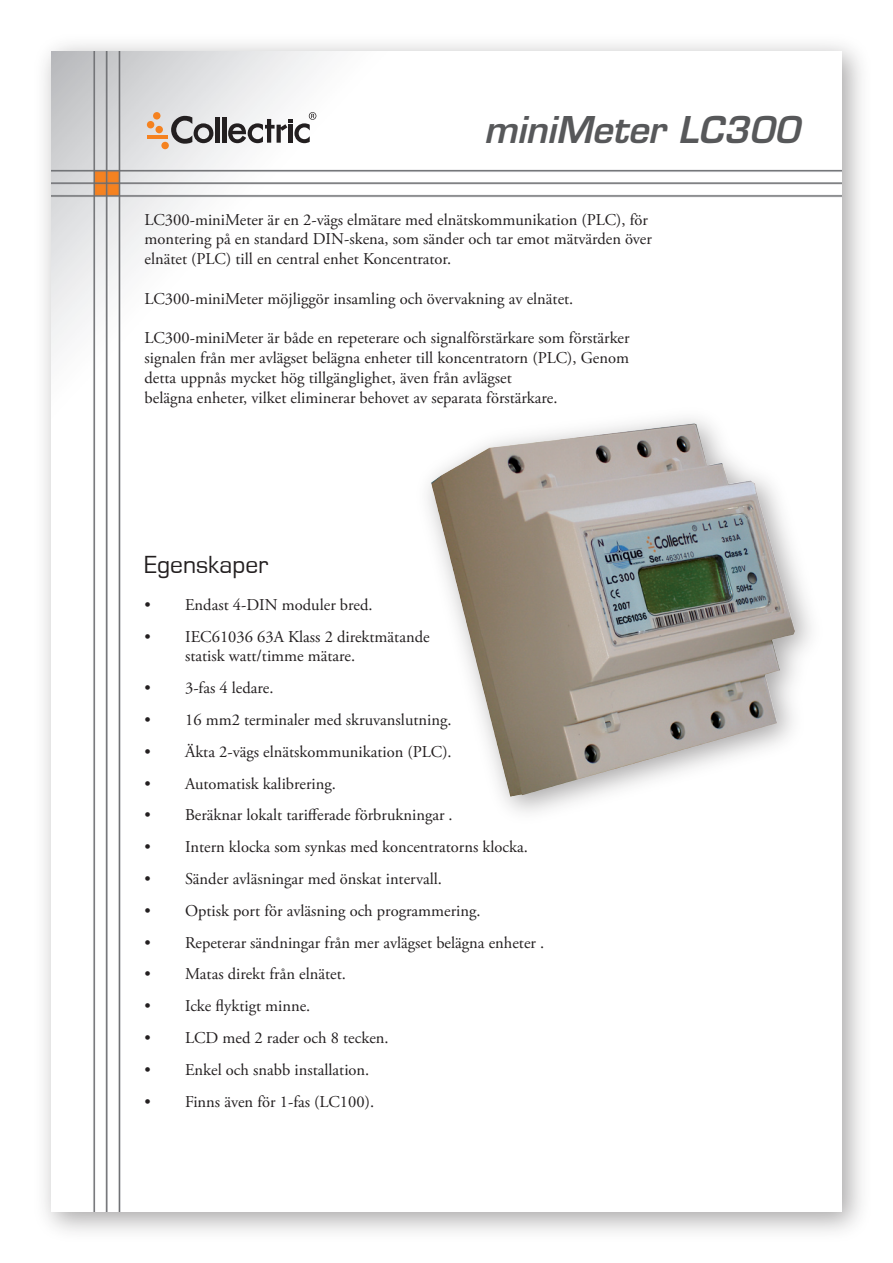
<style>
.page{position:relative;width:893px;height:1263px;background:#fff}
.page>*{position:absolute;margin:0;border:0;box-sizing:border-box;transform-origin:0 0}
.t1{font:italic 600 36px "Eurostile";color:#57585a}
.t2{font:25.5px "Eurostile T";color:#231f20}
.t3{font:16.5px/19.8px "Adobe Garamond Pro";color:#231f20}
</style>
<div class="page">
<div style="left:35px;top:35px;width:836px;height:1207px;background:#231f20;opacity:.4"></div>
<img style="left:51px;top:51px;width:791px;height:1161px">
<svg style="left:171px;top:116px;width:42px;height:28px"></svg>
<hr style="left:215px;top:117px;width:4px;height:26px;background:#231f20">
<div style="left:222px;top:117px;width:5px;height:26px;background:#231f20"></div>
<div style="left:153px;top:112px;width:7px;height:8px;background:#f58220;border-radius:50%"></div>
<div style="left:147px;top:121px;width:7px;height:7px;background:#f58220;border-radius:50%"></div>
<div style="left:155px;top:126px;width:8px;height:7px;background:#f58220;border-radius:50%"></div>
<div style="left:161px;top:142px;width:8px;height:7px;background:#f58220;border-radius:50%"></div>
<hr style="left:148px;top:135px;width:20px;height:4px;background:#f58220">
<svg style="left:228px;top:112px;width:88px;height:31px"></svg>
<div style="left:412px;top:403px;width:415px;height:426px;background:#231f20;opacity:.4"></div>
<img style="left:633px;top:424px;width:162px;height:340px">
<h1 class="t1" style="left:484px;top:107px;width:317px">miniMeter LC300</h1>
<p class="t3" style="left:145px;top:210px;width:509px">LC300-miniMeter är en 2-vägs elmätare med elnätskommunikation (PLC), för montering på en standard DIN-skena, som sänder och tar emot mätvärden över elnätet (PLC) till en central enhet Koncentrator.</p>
<p class="t3" style="left:145px;top:289px;width:430px">LC300-miniMeter möjliggör insamling och övervakning av elnätet.</p>
<p class="t3" style="left:145px;top:329px;width:487px">LC300-miniMeter är både en repeterare och signalförstärkare som förstärker signalen från mer avlägset belägna enheter till koncentratorn (PLC), Genom detta uppnås mycket hög tillgänglighet, även från avlägset<br>belägna enheter, vilket eliminerar behovet av separata förstärkare.</p>
<h2 class="t2" style="left:145px;top:551px;width:125px">Egenskaper</h2>
<p class="t3" style="left:145px;top:595px;width:229px">• Endast 4-DIN moduler bred.</p>
<p class="t3" style="left:185px;top:627px;width:246px;text-indent:-41px">• IEC61036 63A Klass 2 direktmätande statisk watt/timme mätare.</p>
<p class="t3" style="left:145px;top:679px;width:130px">• 3-fas 4 ledare.</p>
<p class="t3" style="left:145px;top:710px;width:309px">• 16 mm2 terminaler med skruvanslutning.</p>
<p class="t3" style="left:145px;top:742px;width:309px">• Äkta 2-vägs elnätskommunikation (PLC).</p>
<p class="t3" style="left:145px;top:774px;width:193px">• Automatisk kalibrering.</p>
<p class="t3" style="left:145px;top:806px;width:310px">• Beräknar lokalt tarifferade förbrukningar .</p>
<p class="t3" style="left:145px;top:838px;width:385px">• Intern klocka som synkas med koncentratorns klocka.</p>
<p class="t3" style="left:145px;top:869px;width:299px">• Sänder avläsningar med önskat intervall.</p>
<p class="t3" style="left:145px;top:901px;width:337px">• Optisk port för avläsning och programmering.</p>
<p class="t3" style="left:145px;top:933px;width:401px">• Repeterar sändningar från mer avlägset belägna enheter .</p>
<p class="t3" style="left:145px;top:965px;width:203px">• Matas direkt från elnätet.</p>
<p class="t3" style="left:145px;top:997px;width:167px">• Icke flyktigt minne.</p>
<p class="t3" style="left:145px;top:1028px;width:246px">• LCD med 2 rader och 8 tecken.</p>
<p class="t3" style="left:145px;top:1060px;width:226px">• Enkel och snabb installation.</p>
<p class="t3" style="left:145px;top:1092px;width:231px">• Finns även för 1-fas (LC100).</p>
</div>
